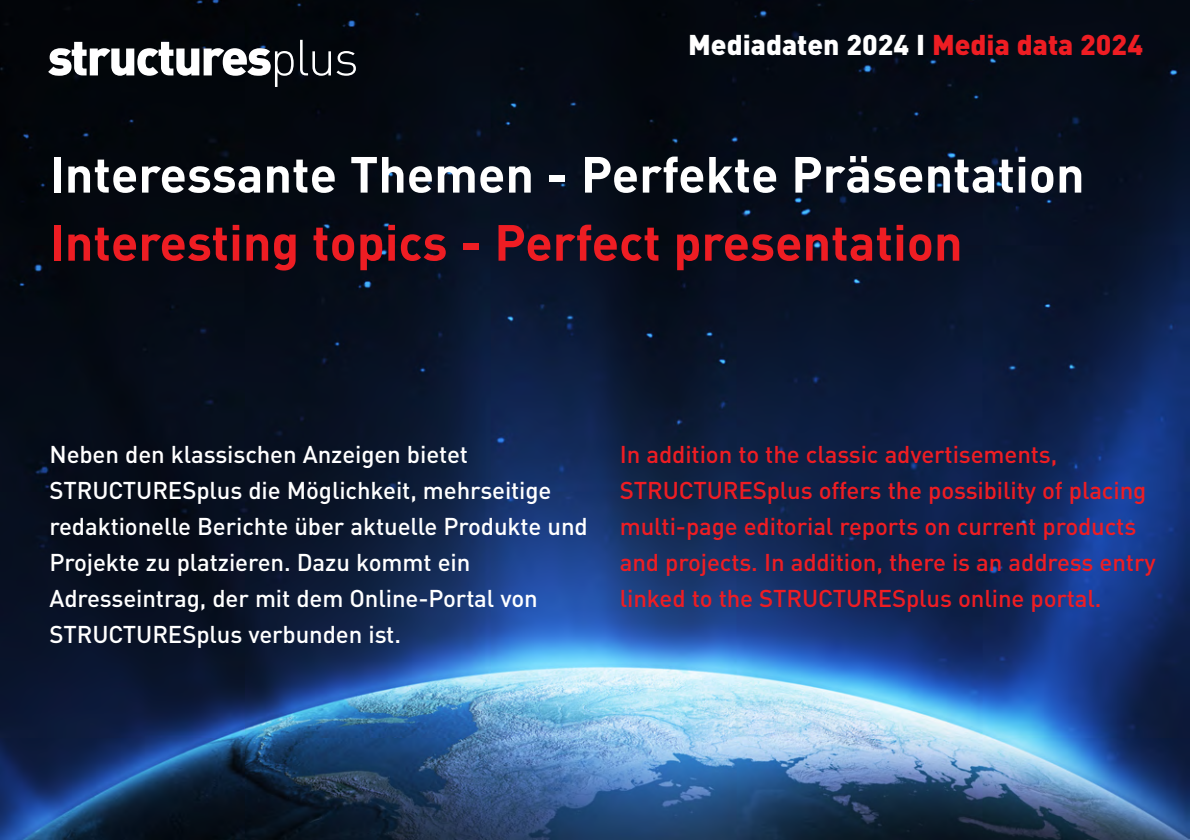
<style>
.page{position:relative;width:1191px;height:840px;background:#fff}
.page>*{position:absolute;margin:0;border:0;box-sizing:border-box;transform-origin:0 0}
.t1{font:700 50px "FFDIN";color:#fff}
.t2{font:700 50px "FFDIN";color:#ee1d23}
.t3{font:50px "FFDIN Black Alternate";letter-spacing:-.04em;color:#fff}
.t4{font:900 28.2px "FFDIN";color:#fff}
.t5{font:500 24px/36px "FFDIN";letter-spacing:-.005em;color:#fff}
.t6{font:500 24px/36px "FFDIN";letter-spacing:-.005em;color:#ee1d23}
.s1{font-family:"FFDIN Light Alternate"}
.s2{color:#ee1d23}
</style>
<div class="page">
<img style="left:0;top:0;width:1189px;height:839px">
<p class="t3" style="left:48px;top:39px;width:312px">structures<span class="s1">plus</span></p>
<p class="t4" style="left:688px;top:34px;width:456px">Mediadaten 2024 I <span class="s2">Media data 2024</span></p>
<p class="t1" style="left:49px;top:157px;width:1036px">Interessante Themen - Perfekte Präsentation</p>
<p class="t2" style="left:49px;top:225px;width:914px">Interesting topics - Perfect presentation</p>
<p class="t5" style="left:49px;top:439px;width:540px">Neben den klassischen Anzeigen bietet STRUCTURESplus die Möglichkeit, mehrseitige redaktionelle Berichte über aktuelle Produkte und Projekte zu platzieren. Dazu kommt ein Adresseintrag, der mit dem Online-Portal von STRUCTURESplus verbunden ist.</p>
<p class="t6" style="left:620px;top:439px;width:537px">In addition to the classic advertisements, STRUCTURESplus offers the possibility of placing multi-page editorial reports on current products and projects. In addition, there is an address entry linked to the STRUCTURESplus online portal.</p>
</div>
